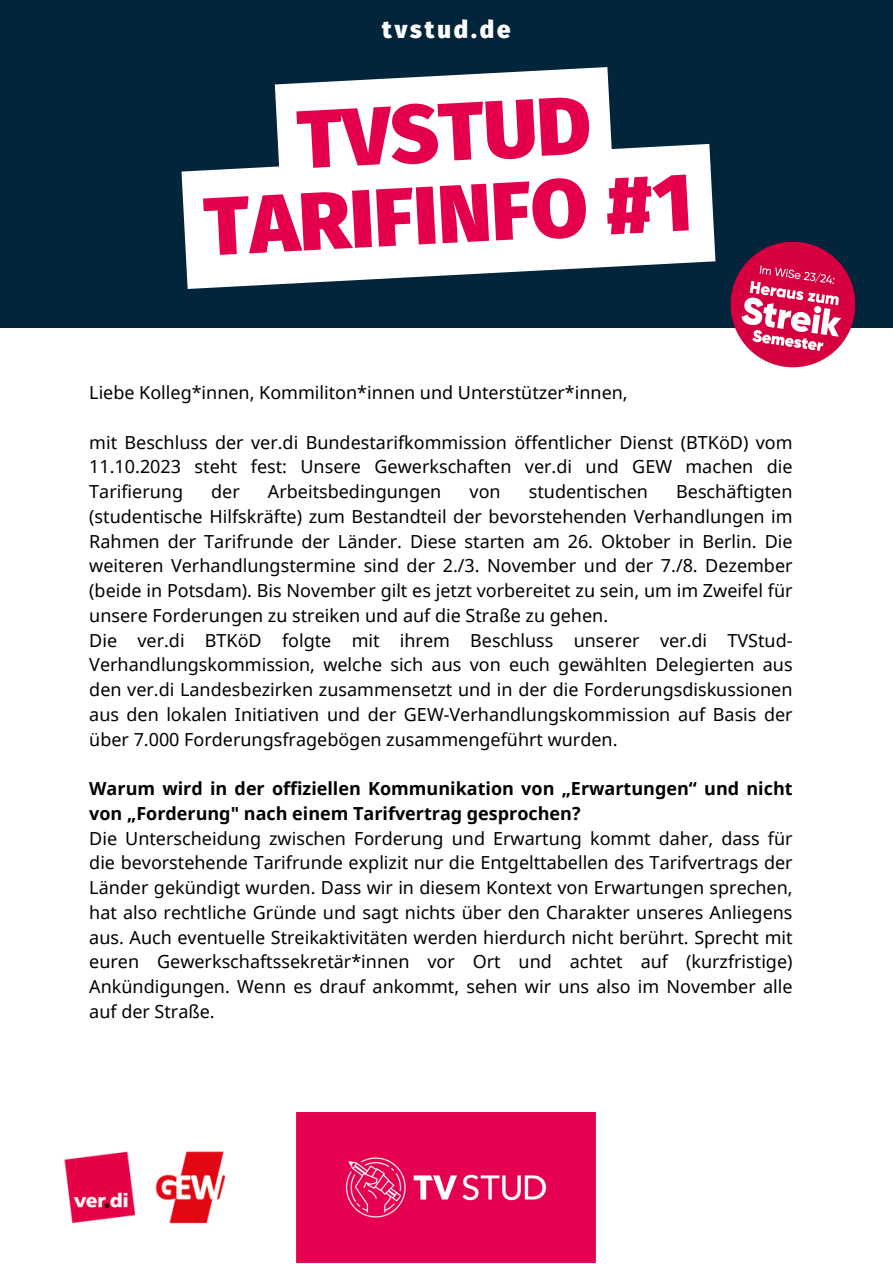
<style>
.page{position:relative;width:893px;height:1264px;background:#fff}
.page>*{position:absolute;margin:0;border:0;box-sizing:border-box;transform-origin:0 0}
.t1{font:900 82.05px "Fira Sans";color:#e4004e}
.t2{font:900 24px "Fira Sans";letter-spacing:.12em;color:#fff}
.t3{font:18px/24.8px "Noto Sans";color:#000;text-align:justify}
.t4{font:700 18px/24.8px "Noto Sans";color:#000}
</style>
<div class="page">
<img style="left:296px;top:1112px;width:299px;height:150px">
<div style="left:0;top:0;width:892px;height:327px;background:#03253b"></div>
<img style="left:715px;top:241px;width:155px;height:127px">
<img style="left:64px;top:1151px;width:162px;height:73px">
<svg style="left:181px;top:67px;width:534px;height:222px;fill:#fff"></svg>
<p class="t2" style="left:382px;top:15px;width:130px">tvstud.de</p>
<p class="t1" style="left:295px;top:92px;width:295px;rotate:-3deg">TVSTUD</p>
<p class="t1" style="left:202px;top:179px;width:490px;rotate:-3deg">TARIFINFO #1</p>
<p class="t3" style="left:89px;top:380px;width:540px">Liebe Kolleg*innen, Kommiliton*innen und Unterstützer*innen,</p>
<p class="t3" style="left:89px;top:429px;width:704px">mit Beschluss der ver.di Bundestarifkommission öffentlicher Dienst (BTKöD) vom 11.10.2023 steht fest: Unsere Gewerkschaften ver.di und GEW machen die Tarifierung</p>
<p class="t3" style="left:89px;top:479px;width:704px;text-indent:587px">Beschäftigten (studentische Hilfskräfte) zum Bestandteil der bevorstehenden Verhandlungen im Rahmen der Tarifrunde der Länder. Diese starten am 26. Oktober in Berlin. Die weiteren Verhandlungstermine sind der 2./3. November und der 7./8. Dezember (beide in Potsdam). Bis November gilt es jetzt vorbereitet zu sein, um im Zweifel für unsere Forderungen zu streiken und auf die Straße zu gehen.</p>
<p class="t3" style="left:89px;top:627px;width:704px">Die ver.di BTKöD folgte mit ihrem Beschluss unserer ver.di TVStud-Verhandlungskommission, welche sich aus von euch gewählten Delegierten aus den ver.di Landesbezirken zusammensetzt und in der die Forderungsdiskussionen aus den lokalen Initiativen und der GEW-Verhandlungskommission auf Basis der über 7.000 Forderungsfragebögen zusammengeführt wurden.</p>
<p class="t4" style="left:89px;top:775px;width:704px">Warum wird in der offiziellen Kommunikation von „Erwartungen“ und nicht von „Forderung" nach einem Tarifvertrag gesprochen?</p>
<p class="t3" style="left:89px;top:825px;width:704px">Die Unterscheidung zwischen Forderung und Erwartung kommt daher, dass für die bevorstehende Tarifrunde explizit nur die Entgelttabellen des Tarifvertrags der Länder gekündigt wurden. Dass wir in diesem Kontext von Erwartungen sprechen, hat also rechtliche Gründe und sagt nichts über den Charakter unseres Anliegens aus. Auch eventuelle Streikaktivitäten werden hierdurch nicht berührt. Sprecht mit euren Gewerkschaftssekretär*innen vor Ort und achtet auf (kurzfristige)<br>Ankündigungen. Wenn es drauf ankommt, sehen wir uns also im November alle auf der Straße.</p>
<p class="t3" style="left:211px;top:479px;width:30px">der</p>
<p class="t3" style="left:268px;top:479px;width:175px">Arbeitsbedingungen</p>
<p class="t3" style="left:469px;top:479px;width:33px">von</p>
<p class="t3" style="left:528px;top:479px;width:121px">studentischen</p>
</div>
